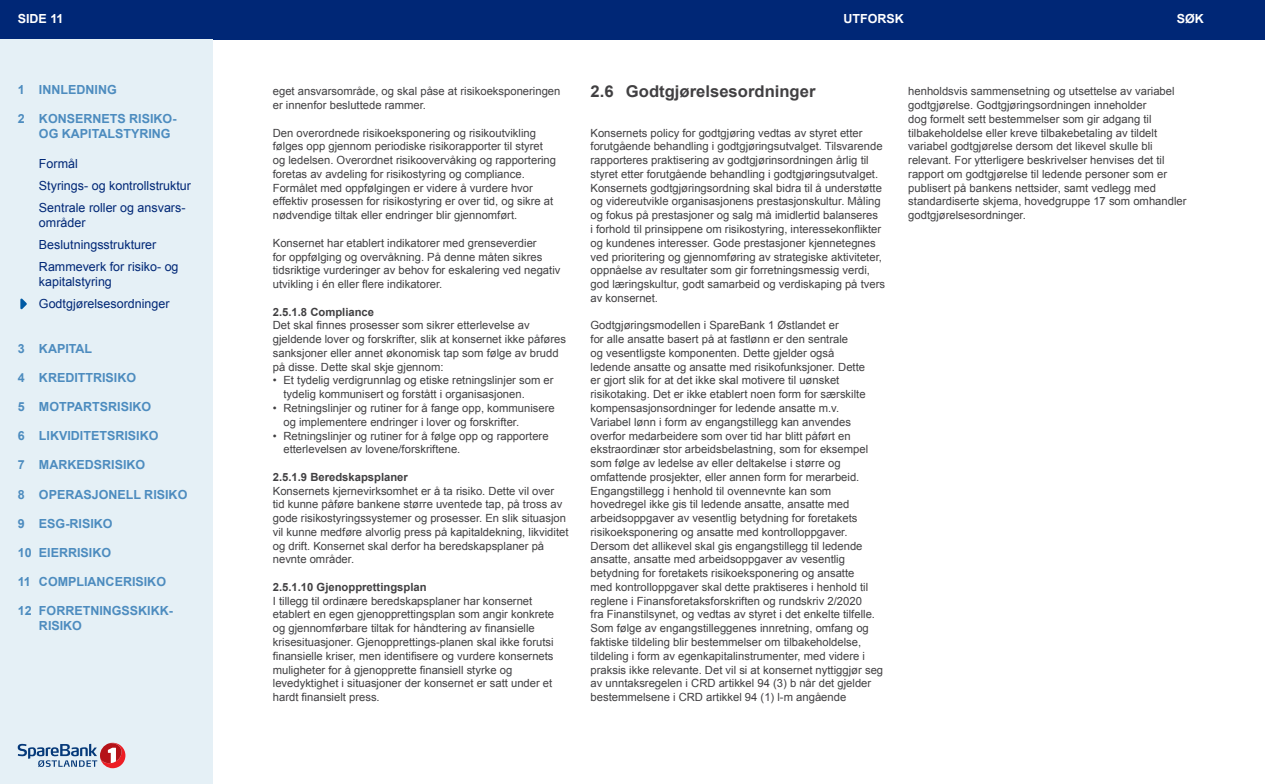
<style>
.page{position:relative;width:1265px;height:784px;background:#fff}
.page>*{position:absolute;margin:0;border:0;box-sizing:border-box;transform-origin:0 0}
.H3__TOC{font:700 16.25px "Arial";color:#414042}
.t1{font:700 12.5px/15px "Arial";color:#4d8cbf}
.t2{font:12.5px/22.1px "Arial";color:#002776}
.t3{font:700 12.5px "Arial";color:#fff}
.Copy{font:11.25px/13.8px "Arial";color:#414042}
.t4{font:700 11.25px "Arial";color:#414042}
</style>
<div class="page">
<div style="left:0;top:0;width:1265px;height:39px;background:#002776"></div>
<div style="left:0;top:39px;width:213px;height:744px;background:#e5f0f6"></div>
<svg style="left:18px;top:742px;width:107px;height:25px"></svg>
<svg style="left:20px;top:298px;width:7px;height:11px"></svg>
<p class="t3" style="left:18px;top:10px;width:47px">SIDE 11</p>
<p class="t3" style="left:843px;top:10px;width:62px">UTFORSK</p>
<p class="t3" style="left:1177px;top:10px;width:29px">SØK</p>
<p class="t1" style="left:18px;top:83px;width:101px">1 INNLEDNING</p>
<p class="t1" style="left:39px;top:112px;width:139px;text-indent:-21px">2 KONSERNETS RISIKO-<br>OG KAPITALSTYRING</p>
<p class="t2" style="left:39px;top:152px;width:154px">Formål<br>Styrings- og kontrollstruktur<br>Sentrale roller og ansvars-</p>
<p class="t2" style="left:39px;top:211px;width:141px">områder<br>Beslutningsstrukturer<br>Rammeverk for risiko- og</p>
<p class="t2" style="left:39px;top:271px;width:132px">kapitalstyring<br>Godtgjørelsesordninger</p>
<p class="t1" style="left:18px;top:341px;width:76px">3 KAPITAL</p>
<p class="t1" style="left:18px;top:370px;width:120px">4 KREDITTRISIKO</p>
<p class="t1" style="left:18px;top:399px;width:135px">5 MOTPARTSRISIKO</p>
<p class="t1" style="left:18px;top:428px;width:142px">6 LIKVIDITETSRISIKO</p>
<p class="t1" style="left:18px;top:457px;width:129px">7 MARKEDSRISIKO</p>
<p class="t1" style="left:18px;top:486px;width:171px">8 OPERASJONELL RISIKO</p>
<p class="t1" style="left:18px;top:516px;width:96px">9 ESG-RISIKO</p>
<p class="t1" style="left:18px;top:545px;width:95px">10 EIERRISIKO</p>
<p class="t1" style="left:18px;top:574px;width:150px">11 COMPLIANCERISIKO</p>
<p class="t1" style="left:39px;top:603px;width:135px;text-indent:-21px">12 FORRETNINGSSKIKK-<br>RISIKO</p>
<p class="Copy" style="left:273px;top:85px;width:289px">eget ansvarsområde, og skal påse at risikoeksponeringen er innenfor besluttede rammer.</p>
<p class="Copy" style="left:273px;top:126px;width:285px">Den overordnede risikoeksponering og risikoutvikling følges opp gjennom periodiske risikorapporter til styret og ledelsen. Overordnet risikoovervåking og rapportering foretas av avdeling for risikostyring og compliance.<br>Formålet med oppfølgingen er videre å vurdere hvor effektiv prosessen for risikostyring er over tid, og sikre at nødvendige tiltak eller endringer blir gjennomført.</p>
<p class="Copy" style="left:273px;top:236px;width:289px">Konsernet har etablert indikatorer med grenseverdier<br>for oppfølging og overvåkning. På denne måten sikres tidsriktige vurderinger av behov for eskalering ved negativ utvikling i én eller flere indikatorer.</p>
<h5 class="t4" style="left:273px;top:304px;width:103px">2.5.1.8 Compliance</h5>
<p class="Copy" style="left:273px;top:318px;width:295px">Det skal finnes prosesser som sikrer etterlevelse av gjeldende lover og forskrifter, slik at konsernet ikke påføres sanksjoner eller annet økonomisk tap som følge av brudd på disse. Dette skal skje gjennom:</p>
<p class="Copy" style="left:283px;top:373px;width:272px;text-indent:-11px">• Et tydelig verdigrunnlag og etiske retningslinjer som er tydelig kommunisert og forstått i organisasjonen.</p>
<p class="Copy" style="left:283px;top:401px;width:273px;text-indent:-11px">• Retningslinjer og rutiner for å fange opp, kommunisere og implementere endringer i lover og forskrifter.</p>
<p class="Copy" style="left:283px;top:428px;width:267px;text-indent:-11px">• Retningslinjer og rutiner for å følge opp og rapportere etterlevelsen av lovene/forskriftene.</p>
<h5 class="t4" style="left:273px;top:469px;width:137px">2.5.1.9 Beredskapsplaner</h5>
<p class="Copy" style="left:273px;top:483px;width:297px">Konsernets kjernevirksomhet er å ta risiko. Dette vil over tid kunne påføre bankene større uventede tap, på tross av gode risikostyringssystemer og prosesser. En slik situasjon vil kunne medføre alvorlig press på kapitaldekning, likviditet og drift. Konsernet skal derfor ha beredskapsplaner på nevnte områder.</p>
<h5 class="t4" style="left:273px;top:579px;width:155px">2.5.1.10 Gjenopprettingsplan</h5>
<p class="Copy" style="left:273px;top:593px;width:283px">I tillegg til ordinære beredskapsplaner har konsernet etablert en egen gjenopprettingsplan som angir konkrete og gjennomførbare tiltak for håndtering av finansielle krisesituasjoner. Gjenopprettings-planen skal ikke forutsi finansielle kriser, men identifisere og vurdere konsernets muligheter for å gjenopprette finansiell styrke og levedyktighet i situasjoner der konsernet er satt under et hardt finansielt press.</p>
<p class="H3__TOC" style="left:591px;top:80px;width:226px">2.6 Godtgjørelsesordninger</p>
<p class="Copy" style="left:591px;top:126px;width:296px">Konsernets policy for godtgjøring vedtas av styret etter forutgående behandling i godtgjøringsutvalget. Tilsvarende rapporteres praktisering av godtgjørinsordningen årlig til styret etter forutgående behandling i godtgjøringsutvalget.<br>Konsernets godtgjøringsordning skal bidra til å understøtte og videreutvikle organisasjonens prestasjonskultur. Måling og fokus på prestasjoner og salg må imidlertid balanseres<br>i forhold til prinsippene om risikostyring, interessekonflikter og kundenes interesser. Gode prestasjoner kjennetegnes ved prioritering og gjennomføring av strategiske aktiviteter, oppnåelse av resultater som gir forretningsmessig verdi, god læringskultur, godt samarbeid og verdiskaping på tvers av konsernet.</p>
<p class="Copy" style="left:591px;top:318px;width:294px">Godtgjøringsmodellen i SpareBank 1 Østlandet er<br>for alle ansatte basert på at fastlønn er den sentrale<br>og vesentligste komponenten. Dette gjelder også<br>ledende ansatte og ansatte med risikofunksjoner. Dette<br>er gjort slik for at det ikke skal motivere til uønsket risikotaking. Det er ikke etablert noen form for særskilte kompensasjonsordninger for ledende ansatte m.v.<br>Variabel lønn i form av engangstillegg kan anvendes overfor medarbeidere som over tid har blitt påført en ekstraordinær stor arbeidsbelastning, som for eksempel som følge av ledelse av eller deltakelse i større og omfattende prosjekter, eller annen form for merarbeid.<br>Engangstillegg i henhold til ovennevnte kan som hovedregel ikke gis til ledende ansatte, ansatte med arbeidsoppgaver av vesentlig betydning for foretakets risikoeksponering og ansatte med kontrolloppgaver.<br>Dersom det allikevel skal gis engangstillegg til ledende ansatte, ansatte med arbeidsoppgaver av vesentlig betydning for foretakets risikoeksponering og ansatte<br>med kontrolloppgaver skal dette praktiseres i henhold til reglene i Finansforetaksforskriften og rundskriv 2/2020<br>fra Finanstilsynet, og vedtas av styret i det enkelte tilfelle.<br>Som følge av engangstilleggenes innretning, omfang og faktiske tildeling blir bestemmelser om tilbakeholdelse, tildeling i form av egenkapitalinstrumenter, med videre i praksis ikke relevante. Det vil si at konsernet nyttiggjør seg av unntaksregelen i CRD artikkel 94 (3) b når det gjelder bestemmelsene i CRD artikkel 94 (1) l-m angående</p>
<p class="Copy" style="left:908px;top:85px;width:280px">henholdsvis sammensetning og utsettelse av variabel godtgjørelse. Godtgjøringsordningen inneholder<br>dog formelt sett bestemmelser som gir adgang til tilbakeholdelse eller kreve tilbakebetaling av tildelt variabel godtgjørelse dersom det likevel skulle bli relevant. For ytterligere beskrivelser henvises det til rapport om godtgjørelse til ledende personer som er publisert på bankens nettsider, samt vedlegg med standardiserte skjema, hovedgruppe 17 som omhandler godtgjørelsesordninger.</p>
</div>
